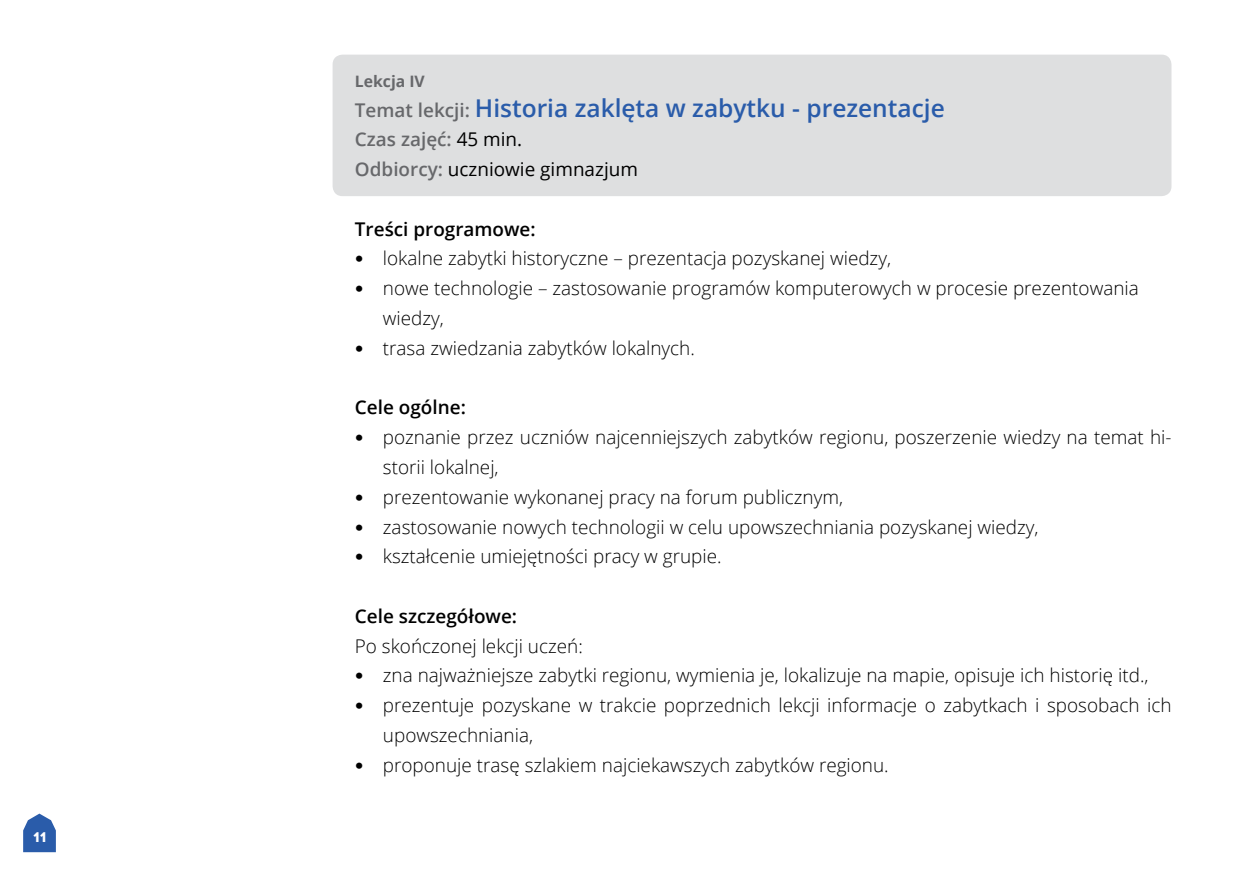
<style>
.page{position:relative;width:1241px;height:874px;background:#fff}
.page>*{position:absolute;margin:0;border:0;box-sizing:border-box;transform-origin:0 0}
.t1{font:600 24.5px "Open Sans";color:#2a5caa}
.t2{font:300 18.9px/29.8px "Open Sans";color:#000}
.t3{font:600 18.9px "Open Sans";color:#000}
.t4{font:18.9px/29.8px "Open Sans";color:#000}
.t5{font:700 15.75px "Open Sans";color:#67686b}
.t6{font:700 14px "Novecentowide";color:#fff}
.s1{font-size:18.9px;color:#67686b}
.s2{font-weight:600;color:#67686b}
.s3{font-family:"DIN Pro";font-weight:900}
</style>
<div class="page">
<svg style="left:23px;top:813px;width:33px;height:38px"></svg>
<div style="left:332px;top:55px;width:839px;height:141px;background:#dedfe0;border-radius:10px"></div>
<p class="t6" style="left:33px;top:827px;width:15px">11</p>
<p class="t5" style="left:355px;top:70px;width:71px">Lekcja IV</p>
<p class="t1" style="left:355px;top:91px;width:591px"><span class="s1">Temat lekcji:</span> Historia zaklęta w zabytku - prezentacje</p>
<p class="t4" style="left:355px;top:124px;width:284px"><span class="s2">Czas zajęć:</span> 45 min.<br><span class="s2">Odbiorcy:</span> uczniowie gimnazjum</p>
<p class="t3" style="left:355px;top:216px;width:182px">Treści programowe:</p>
<p class="t2" style="left:355px;top:243px;width:537px"><span class="s3">•</span> lokalne zabytki historyczne – prezentacja pozyskanej wiedzy,</p>
<p class="t2" style="left:383px;top:273px;width:757px;text-indent:-28px"><span class="s3">•</span> nowe technologie – zastosowanie programów komputerowych w procesie prezentowania wiedzy,</p>
<p class="t2" style="left:355px;top:332px;width:341px"><span class="s3">•</span> trasa zwiedzania zabytków lokalnych.</p>
<p class="t3" style="left:355px;top:394px;width:112px">Cele ogólne:</p>
<p class="t2" style="left:383px;top:421px;width:790px;text-indent:-28px"><span class="s3">•</span> poznanie przez uczniów najcenniejszych zabytków regionu, poszerzenie wiedzy na temat hi&shy;storii lokalnej,</p>
<p class="t2" style="left:355px;top:481px;width:489px"><span class="s3">•</span> prezentowanie wykonanej pracy na forum publicznym,</p>
<p class="t2" style="left:355px;top:511px;width:685px"><span class="s3">•</span> zastosowanie nowych technologii w celu upowszechniania pozyskanej wiedzy,</p>
<p class="t2" style="left:355px;top:540px;width:368px"><span class="s3">•</span> kształcenie umiejętności pracy w grupie.</p>
<p class="t3" style="left:355px;top:602px;width:164px">Cele szczegółowe:</p>
<p class="t2" style="left:355px;top:630px;width:229px">Po skończonej lekcji uczeń:</p>
<p class="t2" style="left:355px;top:659px;width:795px"><span class="s3">•</span> zna najważniejsze zabytki regionu, wymienia je, lokalizuje na mapie, opisuje ich historię itd.,</p>
<p class="t2" style="left:383px;top:689px;width:790px;text-indent:-28px"><span class="s3">•</span> prezentuje pozyskane w trakcie poprzednich lekcji informacje o zabytkach i sposobach ich upowszechniania,</p>
<p class="t2" style="left:355px;top:749px;width:535px"><span class="s3">•</span> proponuje trasę szlakiem najciekawszych zabytków regionu.</p>
</div>
